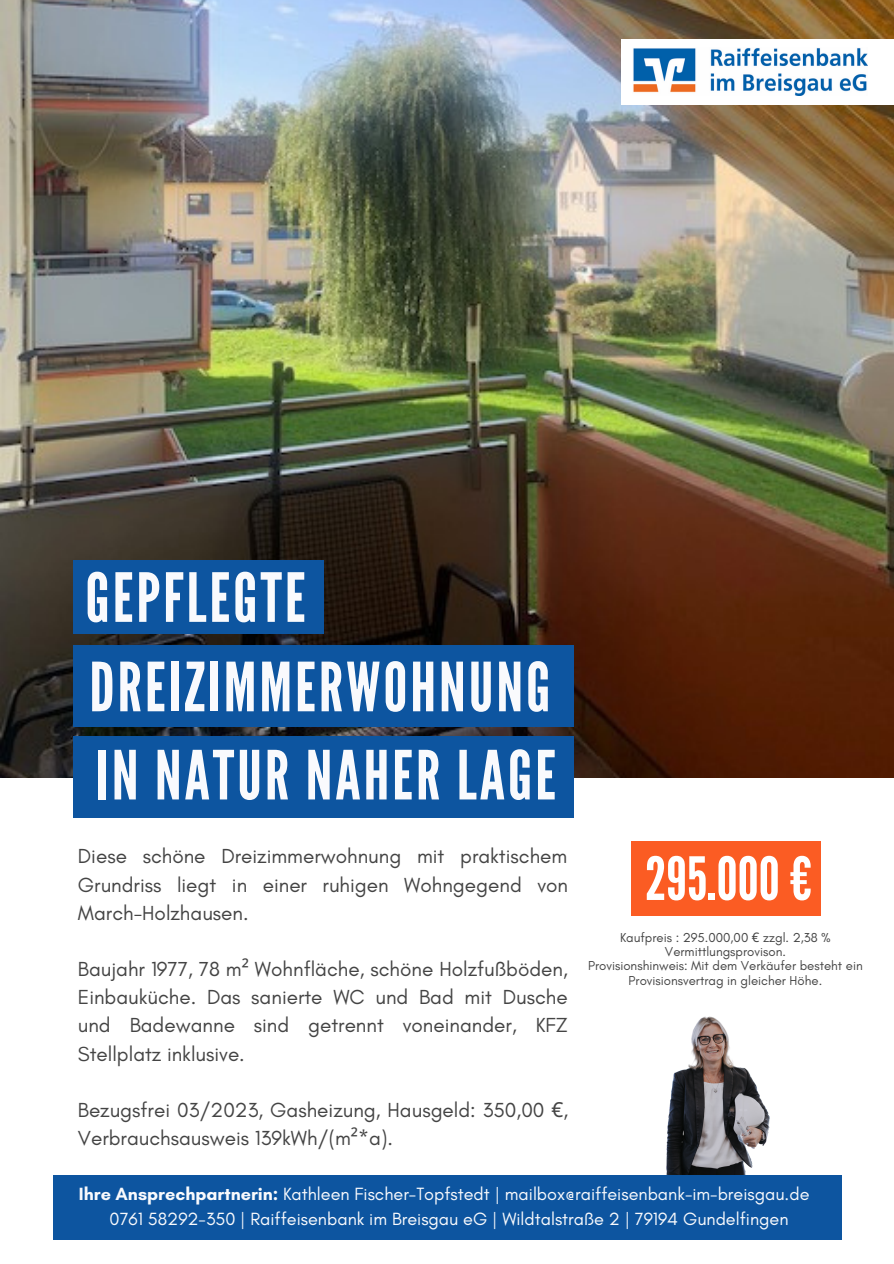
<style>
.page{position:relative;width:894px;height:1264px;background:#fff}
.page>*{position:absolute;margin:0;border:0;box-sizing:border-box;transform-origin:0 0}
.t1{font:67.5px "League Gothic";letter-spacing:.045em;color:#f9fafd}
.t2{font:59.4px "League Gothic";color:#fff}
.t3{font:20.7px/28.2px "Glacial Indifference";color:#444;text-align:justify}
.t4{font:18px/24.8px "Glacial Indifference";color:#f9fafd;text-align:center}
.t5{font:13.2px/14.2px "Glacial Indifference";color:#444;text-align:center}
.s1{font-family:"Noto Sans"}
.s2{font-weight:700}
</style>
<div class="page">
<img style="left:666px;top:1016px;width:104px;height:159px">
<div style="left:53px;top:1175px;width:788px;height:64px;background:#0d55a0"></div>
<img style="left:0;top:0;width:893px;height:777px">
<div style="left:620px;top:39px;width:273px;height:65px;background:#fff"></div>
<img style="left:633px;top:48px;width:234px;height:47px">
<div style="left:630px;top:841px;width:190px;height:75px;background:#fb5c23"></div>
<div style="left:73px;top:561px;width:250px;height:73px;background:#0d55a0"></div>
<div style="left:73px;top:736px;width:500px;height:81px;background:#0d55a0"></div>
<div style="left:73px;top:645px;width:500px;height:81px;background:#0d55a0"></div>
<h1 class="t1" style="left:85px;top:558px;width:222px">GEPFLEGTE</h1>
<h1 class="t1" style="left:89px;top:648px;width:462px">DREIZIMMERWOHNUNG</h1>
<h1 class="t1" style="left:96px;top:736px;width:461px">IN NATUR NAHER LAGE</h1>
<p class="t3" style="left:78px;top:842px;width:491px">Diese schöne Dreizimmerwohnung mit praktischem Grundriss liegt in einer ruhigen Wohngegend von March-Holzhausen.</p>
<p class="t3" style="left:78px;top:954px;width:491px">Baujahr 1977, 78 m<span class="s1">²</span> Wohnfläche, schöne Holzfußböden, Einbauküche. Das sanierte WC und Bad mit Dusche und Badewanne sind getrennt voneinander, KFZ Stellplatz inklusive.</p>
<p class="t3" style="left:78px;top:1095px;width:491px">Bezugsfrei 03/2023, Gasheizung, Hausgeld: 350,00 <span class="s1">€</span>,<br>Verbrauchsausweis 139kWh/(m<span class="s1">²</span>*a).</p>
<h2 class="t2" style="left:645px;top:844px;width:169px">295.000€</h2>
<p class="t5" style="left:588px;top:929px;width:276px">Kaufpreis : 295.000,00 <span class="s1">€</span> zzgl. 2,38 % Vermittlungsprovison.<br>Provisionshinweis: Mit dem Verkäufer besteht ein Provisionsvertrag in gleicher Höhe.</p>
<p class="t4" style="left:79px;top:1181px;width:731px"><span class="s2">Ihre Ansprechpartnerin:</span> Kathleen Fischer-Topfstedt | mailbox@raiffeisenbank-im-breisgau.de<br>0761 58292-350 | Raiffeisenbank im Breisgau eG | Wildtalstraße 2 | 79194 Gundelfingen</p>
</div>
